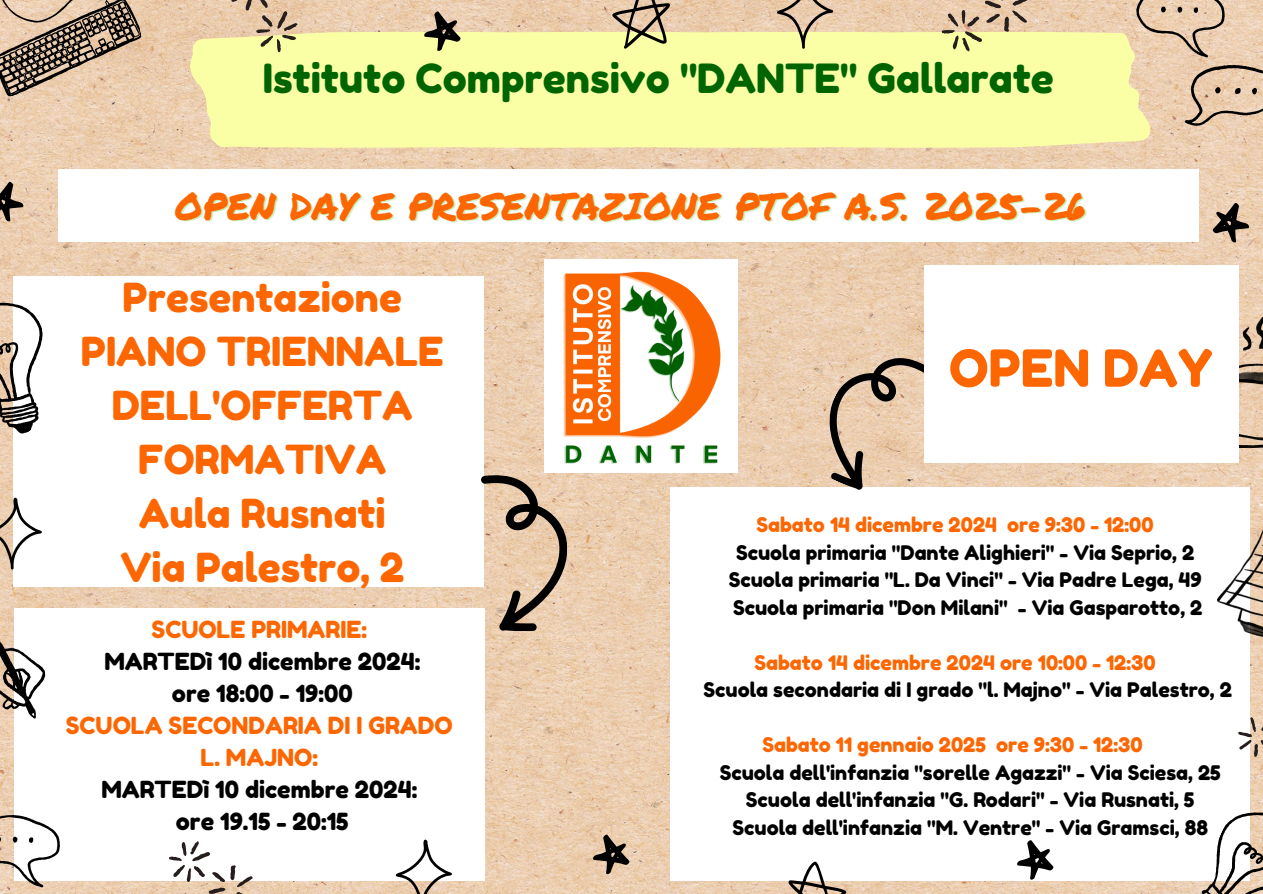
<style>
.page{position:relative;width:1263px;height:894px;background:#fff}
.page>*{position:absolute;margin:0;border:0;box-sizing:border-box;transform-origin:0 0}
.t1{font:51px "Fredoka One";color:#fd6601}
.t2{font:40.2px "Fredoka One";color:#006500}
.t3{font:39.9px/54px "Fredoka One";color:#fd6601;text-align:center}
.t4{font:37.5px "Permanent Marker";color:#fd6601}
.t5{font:23.55px/32px "Fredoka One";color:#000;text-align:center}
.t6{font:20.1px "Fredoka One";color:#000}
.t7{font:20.1px "Fredoka One";color:#fd6601}
.s1{color:#fd6601}
</style>
<div class="page">
<img style="left:0;top:0;width:1263px;height:893px">
<div style="left:58px;top:169px;width:1141px;height:72px;background:#fff"></div>
<div style="left:14px;top:608px;width:471px;height:272px;background:#fff"></div>
<div style="left:13px;top:276px;width:471px;height:311px;background:#fff"></div>
<div style="left:670px;top:487px;width:579px;height:393px;background:#fff"></div>
<svg style="left:1238px;top:315px;width:25px;height:133px;background:#c2aa92"></svg>
<svg style="left:0;top:287px;width:43px;height:156px"></svg>
<svg style="left:803px;top:336px;width:128px;height:154px;background:#d0b69d"></svg>
<svg style="left:481px;top:472px;width:89px;height:160px;background:#bfa790"></svg>
<svg style="left:0;top:0;width:148px;height:99px;background:#af9882"></svg>
<svg style="left:0;top:497px;width:42px;height:72px"></svg>
<svg style="left:0;top:578px;width:51px;height:158px"></svg>
<svg style="left:396px;top:839px;width:56px;height:54px"></svg>
<svg style="left:788px;top:861px;width:59px;height:32px"></svg>
<svg style="left:0;top:180px;width:23px;height:42px"></svg>
<svg style="left:1211px;top:202px;width:38px;height:41px;background:#978472"></svg>
<svg style="left:1017px;top:840px;width:37px;height:40px"></svg>
<svg style="left:190px;top:0;width:1073px;height:147px;background:#efe9a4"></svg>
<svg style="left:593px;top:833px;width:38px;height:41px;background:#96836f"></svg>
<svg style="left:1217px;top:516px;width:46px;height:137px"></svg>
<svg style="left:1182px;top:797px;width:81px;height:96px"></svg>
<svg style="left:1238px;top:716px;width:25px;height:41px"></svg>
<svg style="left:169px;top:841px;width:84px;height:52px"></svg>
<svg style="left:0;top:814px;width:60px;height:73px"></svg>
<div style="left:544px;top:259px;width:194px;height:213px;background:#fff"></div>
<img style="left:563px;top:271px;width:158px;height:193px">
<div style="left:924px;top:265px;width:314px;height:197px;background:#fff"></div>
<p class="t2" style="left:263px;top:54px;width:793px">Istituto Comprensivo "DANTE" Gallarate</p>
<h3 class="t4" style="left:175px;top:178px;width:913px">OPEN DAY E PRESENTAZIONE PTOF A.S. 2025-26</h3>
<p class="t3" style="left:81px;top:270px;width:364px">Presentazione<br>PIANO TRIENNALE<br>DELL'OFFERTA<br>FORMATIVA<br>Aula Rusnati<br>Via Palestro, 2</p>
<p class="t5" style="left:66px;top:613px;width:388px"><span class="s1">SCUOLE PRIMARIE:<br></span>MARTEDì 10 dicembre 2024:<br>ore 18:00 - 19:00<br><span class="s1">SCUOLA SECONDARIA DI I GRADO<br>L. MAJNO:<br></span>MARTEDì 10 dicembre 2024:<br>ore 19.15 - 20:15</p>
<p class="t1" style="left:949px;top:337px;width:265px">OPEN DAY</p>
<p class="t7" style="left:756px;top:512px;width:399px">Sabato 14 dicembre 2024 ore 9:30 - 12:00</p>
<p class="t6" style="left:736px;top:540px;width:460px">Scuola primaria "Dante Alighieri" - Via Seprio, 2</p>
<p class="t6" style="left:729px;top:567px;width:474px">Scuola primaria "L. Da Vinci" - Via Padre Lega, 49</p>
<p class="t6" style="left:733px;top:595px;width:471px">Scuola primaria "Don Milani" - Via Gasparotto, 2</p>
<p class="t7" style="left:754px;top:650px;width:403px">Sabato 14 dicembre 2024 ore 10:00 - 12:30</p>
<p class="t6" style="left:703px;top:677px;width:530px">Scuola secondaria di I grado "l. Majno" - Via Palestro, 2</p>
<p class="t7" style="left:762px;top:732px;width:382px">Sabato 11 gennaio 2025 ore 9:30 - 12:30</p>
<h2 class="t6" style="left:720px;top:759px;width:503px">Scuola dell'infanzia "sorelle Agazzi" - Via Sciesa, 25</h2>
<p class="t6" style="left:746px;top:787px;width:450px">Scuola dell'infanzia "G. Rodari" - Via Rusnati, 5</p>
<p class="t6" style="left:732px;top:814px;width:477px">Scuola dell'infanzia "M. Ventre" - Via Gramsci, 88</p>
</div>
